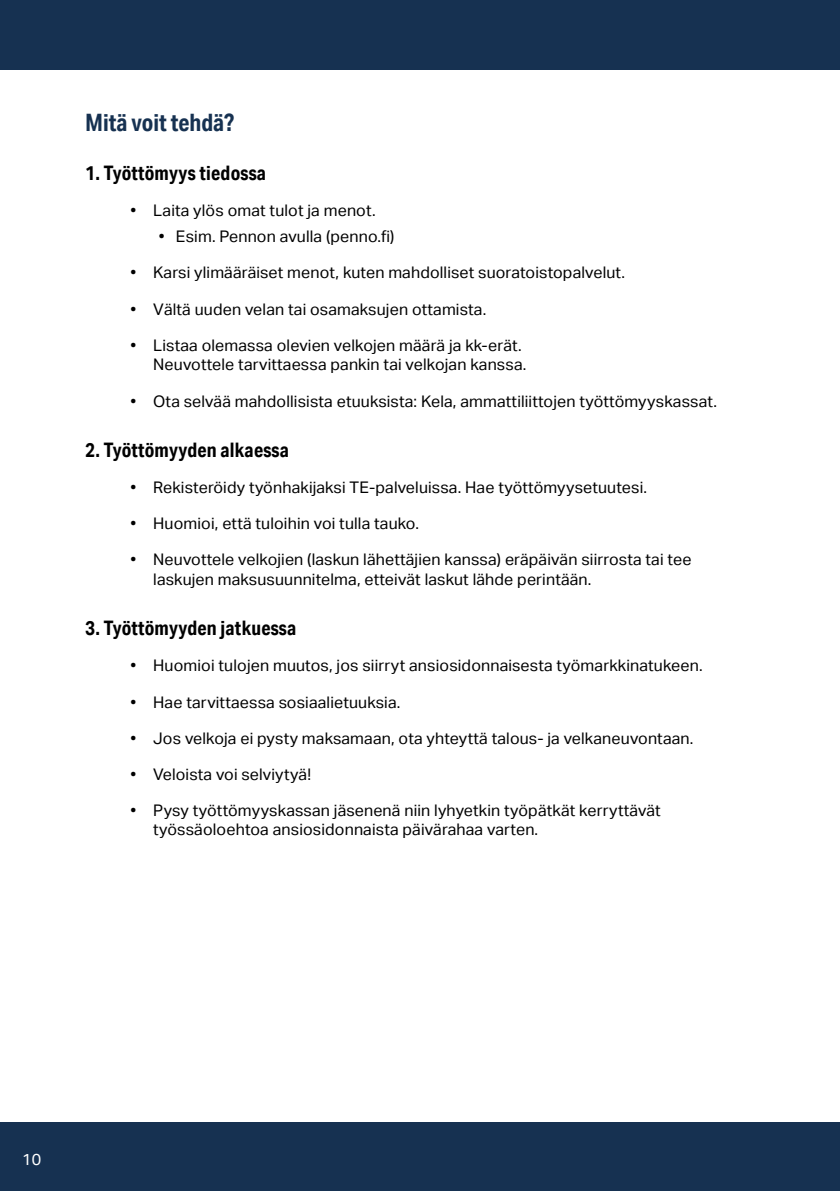
<style>
.page{position:relative;width:840px;height:1191px;background:#fff}
.page>*{position:absolute;margin:0;border:0;box-sizing:border-box;transform-origin:0 0}
.t1{font:700 24px "Aktiv Grotesk Cd";color:#163151}
.t2{font:700 20px "Aktiv Grotesk Cd";letter-spacing:.01em;color:#000}
.t3{font:16px/19.2px "Aktiv Grotesk";letter-spacing:.01em;color:#000}
.t4{font:16px "Aktiv Grotesk";color:#fff}
</style>
<div class="page">
<div style="left:0;top:0;width:839px;height:69px;background:#163151"></div>
<div style="left:0;top:1123px;width:839px;height:68px;background:#163151"></div>
<h1 class="t1" style="left:85px;top:107px;width:151px">Mitä voit tehdä?</h1>
<p class="t2" style="left:85px;top:161px;width:182px">1. Työttömyys tiedossa</p>
<p class="t3" style="left:130px;top:201px;width:246px">• Laita ylös omat tulot ja menot.</p>
<p class="t3" style="left:159px;top:227px;width:237px">• Esim. Pennon avulla (penno.fi)</p>
<p class="t3" style="left:130px;top:263px;width:496px">• Karsi ylimääräiset menot, kuten mahdolliset suoratoistopalvelut.</p>
<p class="t3" style="left:130px;top:299px;width:357px">• Vältä uuden velan tai osamaksujen ottamista.</p>
<p class="t3" style="left:130px;top:336px;width:397px;text-align:right">• Listaa olemassa olevien velkojen määrä ja kk-erät.<br>Neuvottele tarvittaessa pankin tai velkojan kanssa.</p>
<p class="t3" style="left:130px;top:392px;width:587px">• Ota selvää mahdollisista etuuksista: Kela, ammattiliittojen työttömyyskassat.</p>
<p class="t2" style="left:85px;top:437px;width:205px">2. Työttömyyden alkaessa</p>
<p class="t3" style="left:130px;top:478px;width:517px">• Rekisteröidy työnhakijaksi TE-palveluissa. Hae työttömyysetuutesi.</p>
<p class="t3" style="left:130px;top:514px;width:290px">• Huomioi, että tuloihin voi tulla tauko.</p>
<p class="t3" style="left:153px;top:550px;width:539px;line-height:20px;text-indent:-23px">• Neuvottele velkojien (laskun lähettäjien kanssa) eräpäivän siirrosta tai tee laskujen maksusuunnitelma, etteivät laskut lähde perintään.</p>
<p class="t2" style="left:85px;top:615px;width:213px">3. Työttömyyden jatkuessa</p>
<p class="t3" style="left:130px;top:656px;width:573px">• Huomioi tulojen muutos, jos siirryt ansiosidonnaisesta työmarkkinatukeen.</p>
<p class="t3" style="left:130px;top:692px;width:271px">• Hae tarvittaessa sosiaalietuuksia.</p>
<p class="t3" style="left:130px;top:728px;width:564px">• Jos velkoja ei pysty maksamaan, ota yhteyttä talous- ja velkaneuvontaan.</p>
<p class="t3" style="left:130px;top:765px;width:182px">• Veloista voi selviytyä!</p>
<p class="t3" style="left:153px;top:801px;width:509px;text-indent:-23px">• Pysy työttömyyskassan jäsenenä niin lyhyetkin työpätkät kerryttävät työssäoloehtoa ansiosidonnaista päivärahaa varten.</p>
<p class="t4" style="left:22px;top:1150px;width:20px">10</p>
</div>
